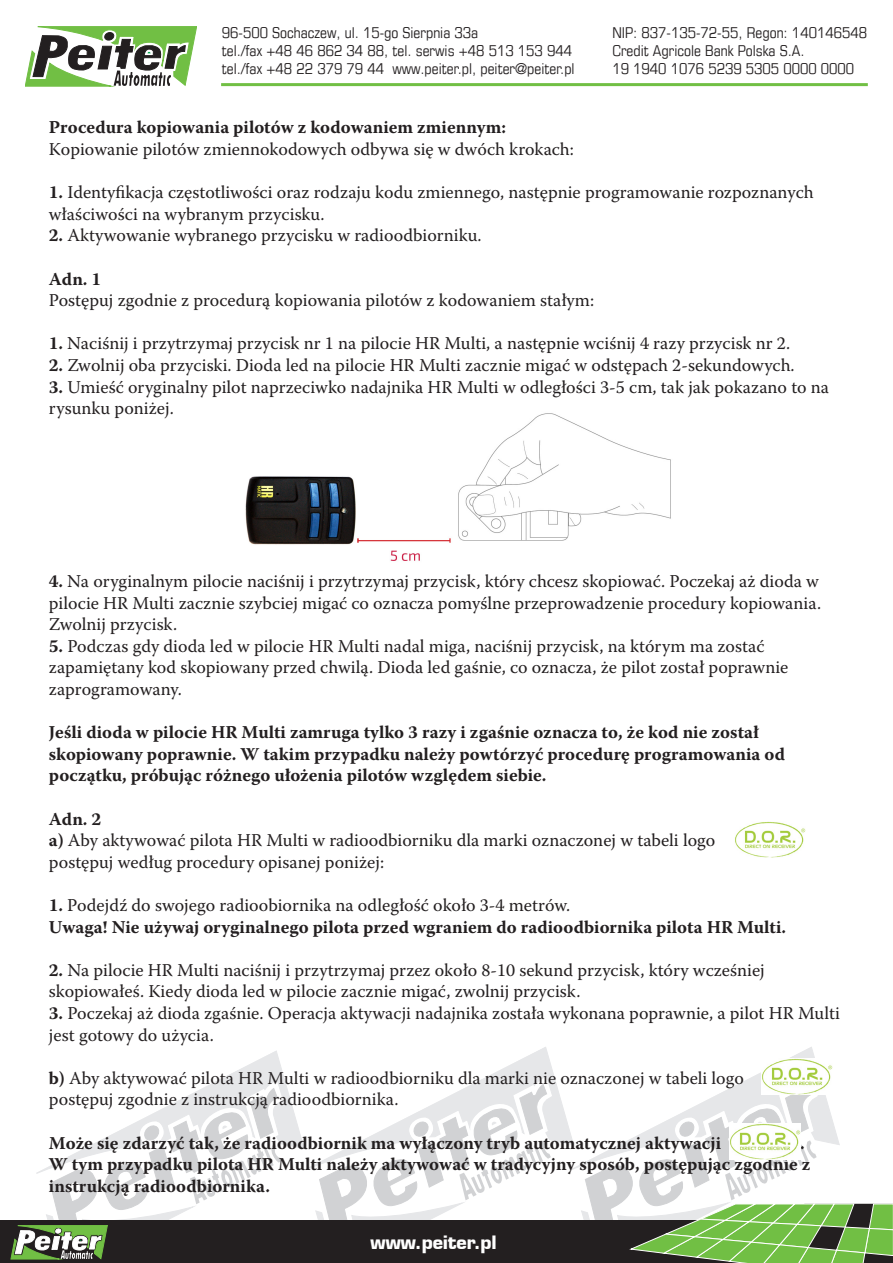
<style>
.page{position:relative;width:893px;height:1263px;background:#fff}
.page>*{position:absolute;margin:0;border:0;box-sizing:border-box;transform-origin:0 0}
.t1{font:18px/21.6px "Warnock Pro";color:#231f20}
.t2{font:700 18px/21.6px "Warnock Pro";color:#231f20}
.t3{font:700 18px "Eurostile LT";color:#fff}
.t4{font:condensed 15px "Eurostile LT";color:#231f20}
.s1{font-weight:700}
</style>
<div class="page">
<svg style="left:25px;top:26px;width:172px;height:60px"></svg>
<hr style="left:221px;top:83px;width:647px;height:3px;background:#71bf44">
<svg style="left:11px;top:1047px;width:882px;height:216px"></svg>
<img style="left:735px;top:821px;width:70px;height:36px">
<img style="left:729px;top:1123px;width:71px;height:36px">
<img style="left:245px;top:413px;width:426px;height:148px">
<img style="left:762px;top:1059px;width:71px;height:36px">
<p class="t4" style="left:222px;top:24px;width:258px">96-500 Sochaczew, ul. 15-go Sierpnia 33a</p>
<p class="t4" style="left:612px;top:24px;width:256px">NIP: 837-135-72-55, Regon: 140146548</p>
<p class="t4" style="left:222px;top:42px;width:352px">tel./fax +48 46 862 34 88, tel. serwis +48 513 153 944</p>
<p class="t4" style="left:612px;top:42px;width:194px">Credit Agricole Bank Polska S.A.</p>
<p class="t4" style="left:222px;top:60px;width:354px">tel./fax +48 22 379 79 44 www.peiter.pl, peiter@peiter.pl</p>
<p class="t4" style="left:612px;top:60px;width:243px">19 1940 1076 5239 5305 0000 0000</p>
<p class="t2" style="left:49px;top:116px;width:459px">Procedura kopiowania pilotów z kodowaniem zmiennym:</p>
<p class="t1" style="left:49px;top:138px;width:527px">Kopiowanie pilotów zmiennokodowych odbywa się w dwóch krokach:</p>
<p class="t1" style="left:49px;top:181px;width:766px"><span class="s1">1.</span> Identyfikacja częstotliwości oraz rodzaju kodu zmiennego, następnie programowanie rozpoznanych właściwości na wybranym przycisku.</p>
<p class="t1" style="left:49px;top:224px;width:434px"><span class="s1">2.</span> Aktywowanie wybranego przycisku w radioodbiorniku.</p>
<p class="t2" style="left:49px;top:268px;width:54px">Adn. 1</p>
<p class="t1" style="left:49px;top:289px;width:547px">Postępuj zgodnie z procedurą kopiowania pilotów z kodowaniem stałym:</p>
<p class="t1" style="left:49px;top:332px;width:743px"><span class="s1">1.</span> Naciśnij i przytrzymaj przycisk nr 1 na pilocie HR Multi, a następnie wciśnij 4 razy przycisk nr 2.</p>
<p class="t1" style="left:49px;top:354px;width:747px"><span class="s1">2.</span> Zwolnij oba przyciski. Dioda led na pilocie HR Multi zacznie migać w odstępach 2-sekundowych.</p>
<p class="t1" style="left:49px;top:376px;width:782px"><span class="s1">3.</span> Umieść oryginalny pilot naprzeciwko nadajnika HR Multi w odległości 3-5 cm, tak jak pokazano to na rysunku poniżej.</p>
<p class="t1" style="left:49px;top:570px;width:774px;text-align:justify"><span class="s1">4.</span> Na oryginalnym pilocie naciśnij i przytrzymaj przycisk, który chcesz skopiować. Poczekaj aż dioda w pilocie HR Multi zacznie szybciej migać co oznacza pomyślne przeprowadzenie procedury kopiowania.<br>Zwolnij przycisk.</p>
<p class="t1" style="left:49px;top:635px;width:741px"><span class="s1">5.</span> Podczas gdy dioda led w pilocie HR Multi nadal miga, naciśnij przycisk, na którym ma zostać zapamiętany kod skopiowany przed chwilą. Dioda led gaśnie, co oznacza, że pilot został poprawnie zaprogramowany.</p>
<p class="t2" style="left:49px;top:721px;width:738px">Jeśli dioda w pilocie HR Multi zamruga tylko 3 razy i zgaśnie oznacza to, że kod nie został skopiowany poprawnie. W takim przypadku należy powtórzyć procedurę programowania od początku, próbując różnego ułożenia pilotów względem siebie.</p>
<p class="t2" style="left:49px;top:808px;width:54px">Adn. 2</p>
<p class="t1" style="left:49px;top:829px;width:668px"><span class="s1">a)</span> Aby aktywować pilota HR Multi w radioodbiorniku dla marki oznaczonej w tabeli logo postępuj według procedury opisanej poniżej:</p>
<p class="t1" style="left:49px;top:894px;width:523px"><span class="s1">1.</span> Podejdź do swojego radioobiornika na odległość około 3-4 metrów.</p>
<p class="t2" style="left:49px;top:916px;width:739px">Uwaga! Nie używaj oryginalnego pilota przed wgraniem do radioodbiornika pilota HR Multi.</p>
<p class="t1" style="left:49px;top:959px;width:717px"><span class="s1">2.</span> Na pilocie HR Multi naciśnij i przytrzymaj przez około 8-10 sekund przycisk, który wcześniej skopiowałeś. Kiedy dioda led w pilocie zacznie migać, zwolnij przycisk.</p>
<p class="t1" style="left:49px;top:1002px;width:792px"><span class="s1">3.</span> Poczekaj aż dioda zgaśnie. Operacja aktywacji nadajnika została wykonana poprawnie, a pilot HR Multi jest gotowy do użycia.</p>
<p class="t1" style="left:49px;top:1067px;width:696px"><span class="s1">b)</span> Aby aktywować pilota HR Multi w radioodbiorniku dla marki nie oznaczonej w tabeli logo</p>
<p class="t1" style="left:49px;top:1088px;width:351px">postępuj zgodnie z instrukcją radioodbiornika.</p>
<p class="t2" style="left:49px;top:1132px;width:674px">Może się zdarzyć tak, że radioodbiornik ma wyłączony tryb automatycznej aktywacji</p>
<p class="t2" style="left:800px;top:1132px;width:6px">.</p>
<p class="t2" style="left:49px;top:1153px;width:763px">W tym przypadku pilota HR Multi należy aktywować w tradycyjny sposób, postępując zgodnie z instrukcją radioodbiornika.</p>
<p class="t3" style="left:371px;top:1231px;width:128px">www.peiter.pl</p>
</div>
